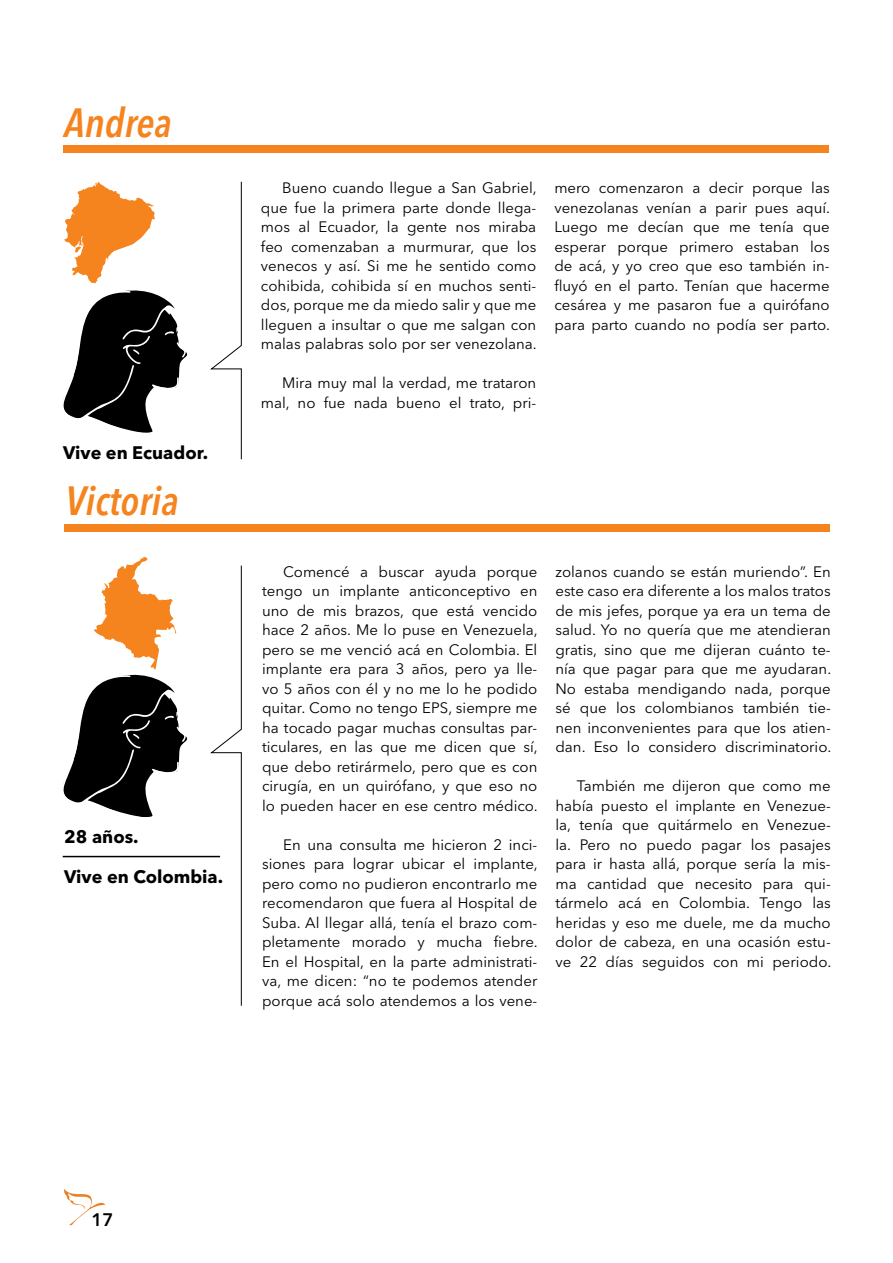
<style>
.page{position:relative;width:893px;height:1263px;background:#fff}
.page>*{position:absolute;margin:0;border:0;box-sizing:border-box;transform-origin:0 0}
.t1{font:italic 600 condensed 40.5px "Avenir Next LT Pro";color:#f5841f}
.t2{font:700 18px "Avenir Next LT Pro";color:#000}
.t3{font:600 18px "Avenir Next LT Pro";color:#000}
.t4{font:15px/19.5px "Avenir Next LT Pro";color:#000;text-align:justify}
</style>
<div class="page">
<svg style="left:64px;top:1189px;width:41px;height:36px"></svg>
<div style="left:63px;top:146px;width:766px;height:7px;background:#f5841f"></div>
<div style="left:64px;top:524px;width:766px;height:7px;background:#f5841f"></div>
<svg style="left:63px;top:182px;width:125px;height:251px"></svg>
<svg style="left:210px;top:181px;width:32px;height:279px"></svg>
<svg style="left:209px;top:565px;width:33px;height:441px"></svg>
<hr style="left:63px;top:856px;width:157px;height:1px;background:#000">
<svg style="left:63px;top:557px;width:125px;height:260px"></svg>
<h1 class="t1" style="left:64px;top:98px;width:109px">Andrea</h1>
<p class="t2" style="left:63px;top:442px;width:147px">Vive en Ecuador.</p>
<h1 class="t1" style="left:65px;top:477px;width:115px">Victoria</h1>
<p class="t2" style="left:64px;top:825px;width:76px">28 años.</p>
<p class="t2" style="left:64px;top:866px;width:160px">Vive en Colombia.</p>
<p class="t4" style="left:261px;top:178px;width:277px;text-indent:21px">Bueno cuando llegue a San Gabriel, que fue la primera parte donde llega&shy;mos al Ecuador, la gente nos miraba feo comenzaban a murmurar, que los venecos y así. Si me he sentido como cohibida, cohibida sí en muchos senti&shy;dos, porque me da miedo salir y que me lleguen a insultar o que me salgan con malas palabras solo por ser venezolana.</p>
<p class="t4" style="left:261px;top:373px;width:277px;text-align:right">Mira muy mal la verdad, me trataron mal, no fue nada bueno el trato, pri-</p>
<p class="t4" style="left:554px;top:178px;width:277px">mero comenzaron a decir porque las venezolanas venían a parir pues aquí.<br>Luego me decían que me tenía que esperar porque primero estaban los de acá, y yo creo que eso también in&shy;fluyó en el parto. Tenían que hacerme cesárea y me pasaron fue a quirófano para parto cuando no podía ser parto.</p>
<p class="t4" style="left:262px;top:562px;width:277px;text-indent:21px">Comencé a buscar ayuda porque tengo un implante anticonceptivo en uno de mis brazos, que está vencido hace 2 años. Me lo puse en Venezuela, pero se me venció acá en Colombia. El implante era para 3 años, pero ya lle&shy;vo 5 años con él y no me lo he podido quitar. Como no tengo EPS, siempre me ha tocado pagar muchas consultas par&shy;ticulares, en las que me dicen que sí, que debo retirármelo, pero que es con cirugía, en un quirófano, y que eso no lo pueden hacer en ese centro médico.</p>
<p class="t4" style="left:262px;top:835px;width:277px;text-indent:21px">En una consulta me hicieron 2 inci&shy;siones para lograr ubicar el implante, pero como no pudieron encontrarlo me recomendaron que fuera al Hospital de Suba. Al llegar allá, tenía el brazo com&shy;pletamente morado y mucha fiebre.<br>En el Hospital, en la parte administrati&shy;va, me dicen: “no te podemos atender porque acá solo atendemos a los vene-</p>
<p class="t4" style="left:555px;top:562px;width:277px">zolanos cuando se están muriendo”. En este caso era diferente a los malos tratos de mis jefes, porque ya era un tema de salud. Yo no quería que me atendieran gratis, sino que me dijeran cuánto te&shy;nía que pagar para que me ayudaran.<br>No estaba mendigando nada, porque sé que los colombianos también tie&shy;nen inconvenientes para que los atien&shy;dan. Eso lo considero discriminatorio.</p>
<p class="t4" style="left:555px;top:776px;width:277px;text-indent:21px">También me dijeron que como me había puesto el implante en Venezue&shy;la, tenía que quitármelo en Venezue&shy;la. Pero no puedo pagar los pasajes para ir hasta allá, porque sería la mis&shy;ma cantidad que necesito para qui&shy;tármelo acá en Colombia. Tengo las heridas y eso me duele, me da mucho dolor de cabeza, en una ocasión estu&shy;ve 22 días seguidos con mi periodo.</p>
<p class="t3" style="left:91px;top:1208px;width:23px">17</p>
</div>
